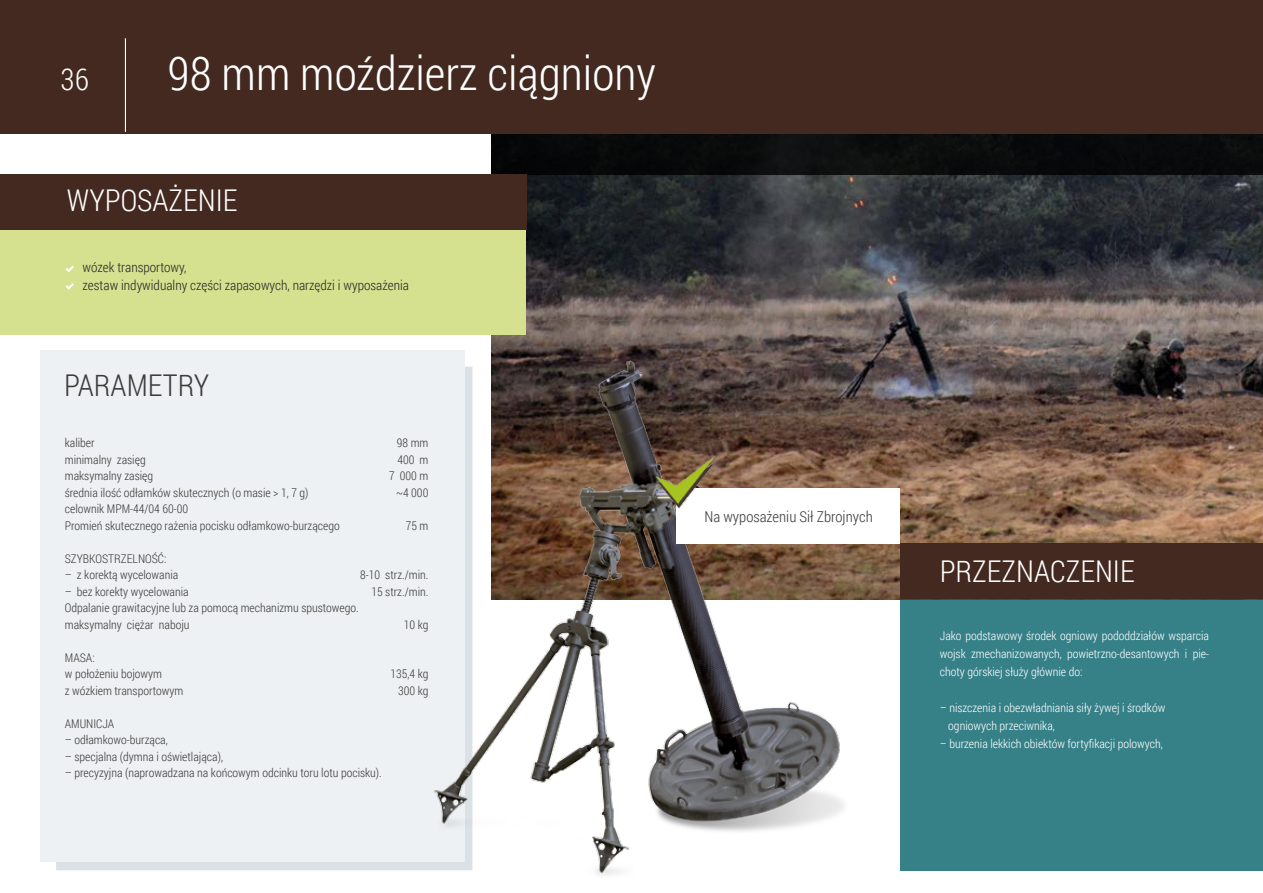
<style>
.page{position:relative;width:1263px;height:893px;background:#fff}
.page>*{position:absolute;margin:0;border:0;box-sizing:border-box;transform-origin:0 0}
.t1{font:300 46.5px "Roboto Condensed";color:#fff}
.t2{font:300 30px "Roboto Condensed";color:#fff}
.t3{font:300 30px "Roboto Condensed";color:#3c3c3b}
.t4{font:300 15px "Roboto Condensed";color:#3c3c3b}
.t5{font:300 13.5px/17.4px "Roboto Condensed";color:#282827}
.t6{font:300 12px/16.5px "Roboto Condensed";color:#3c3c3b}
.t7{font:300 12px/18px "Roboto Condensed";color:#fff;text-align:justify}
</style>
<div class="page">
<img style="left:491px;top:175px;width:772px;height:424px">
<div style="left:491px;top:0;width:772px;height:175px;background:#090a0b"></div>
<div style="left:0;top:0;width:1263px;height:134px;background:#432920"></div>
<div style="left:40px;top:350px;width:425px;height:511px;background:#eef1f3"></div>
<img style="left:378px;top:350px;width:515px;height:525px">
<hr style="left:125px;top:38px;width:1px;height:94px;background:#fff">
<div style="left:900px;top:598px;width:363px;height:273px;background:#368088"></div>
<div style="left:0;top:175px;width:526px;height:159px;background:#d6e190"></div>
<div style="left:0;top:175px;width:527px;height:55px;background:#432920"></div>
<svg style="left:66px;top:266px;width:8px;height:6px"></svg>
<svg style="left:66px;top:283px;width:8px;height:7px"></svg>
<div style="left:900px;top:544px;width:363px;height:55px;background:#432920"></div>
<div style="left:677px;top:488px;width:223px;height:56px;background:#fff"></div>
<img style="left:654px;top:455px;width:64px;height:55px">
<h2 class="t2" style="left:61px;top:58px;width:30px">36</h2>
<h1 class="t1" style="left:168px;top:41px;width:489px">98 mm moździerz ciągniony</h1>
<h2 class="t2" style="left:67px;top:180px;width:172px">WYPOSAŻENIE</h2>
<p class="t5" style="left:83px;top:258px;width:328px">wózek transportowy,<br>zestaw indywidualny części zapasowych, narzędzi i wyposażenia</p>
<h2 class="t3" style="left:64px;top:364px;width:147px">PARAMETRY</h2>
<p class="t6" style="left:65px;top:434px;width:276px">kaliber<br>minimalny zasięg<br>maksymalny zasięg<br>średnia ilość odłamków skutecznych (o masie &gt; 1, 7 g) celownik MPM-44/04 60-00<br>Promień skutecznego rażenia pocisku odłamkowo-burzącego</p>
<p class="t6" style="left:65px;top:550px;width:103px">SZYBKOSTRZELNOŚĆ:</p>
<p class="t6" style="left:65px;top:566px;width:115px">– z korektą wycelowania</p>
<p class="t6" style="left:65px;top:583px;width:295px">– bez korekty wycelowania<br>Odpalanie grawitacyjne lub za pomocą mechanizmu spustowego. maksymalny ciężar naboju</p>
<p class="t6" style="left:65px;top:649px;width:120px">MASA:<br>w położeniu bojowym<br>z wózkiem transportowym</p>
<p class="t6" style="left:65px;top:715px;width:51px">AMUNICJA</p>
<p class="t6" style="left:65px;top:731px;width:104px">– odłamkowo-burząca,</p>
<p class="t6" style="left:65px;top:748px;width:160px">– specjalna (dymna i oświetlająca),</p>
<p class="t6" style="left:65px;top:764px;width:318px">– precyzyjna (naprowadzana na końcowym odcinku toru lotu pocisku).</p>
<p class="t6" style="left:389px;top:434px;width:41px;text-align:right">98 mm<br>400 m<br>7 000 m ~4 000</p>
<p class="t6" style="left:406px;top:517px;width:24px">75 m</p>
<p class="t6" style="left:360px;top:566px;width:70px;text-align:right">8-10 strz./min.<br>15 strz./min.</p>
<p class="t6" style="left:404px;top:616px;width:26px">10 kg</p>
<p class="t6" style="left:391px;top:665px;width:39px;text-align:right">135,4 kg<br>300 kg</p>
<p class="t4" style="left:704px;top:506px;width:170px">Na wyposażeniu Sił Zbrojnych</p>
<h2 class="t2" style="left:940px;top:551px;width:196px">PRZEZNACZENIE</h2>
<p class="t7" style="left:940px;top:626px;width:271px">Jako podstawowy środek ogniowy pododdziałów wsparcia wojsk zmechanizowanych, powietrzno-desantowych i pie&shy;choty górskiej służy głównie do:</p>
<p class="t7" style="left:948px;top:698px;width:218px;text-indent:-9px">– niszczenia i obezwładniania siły żywej i środków ogniowych przeciwnika,</p>
<p class="t7" style="left:940px;top:734px;width:224px">– burzenia lekkich obiektów fortyfikacji polowych,</p>
</div>
